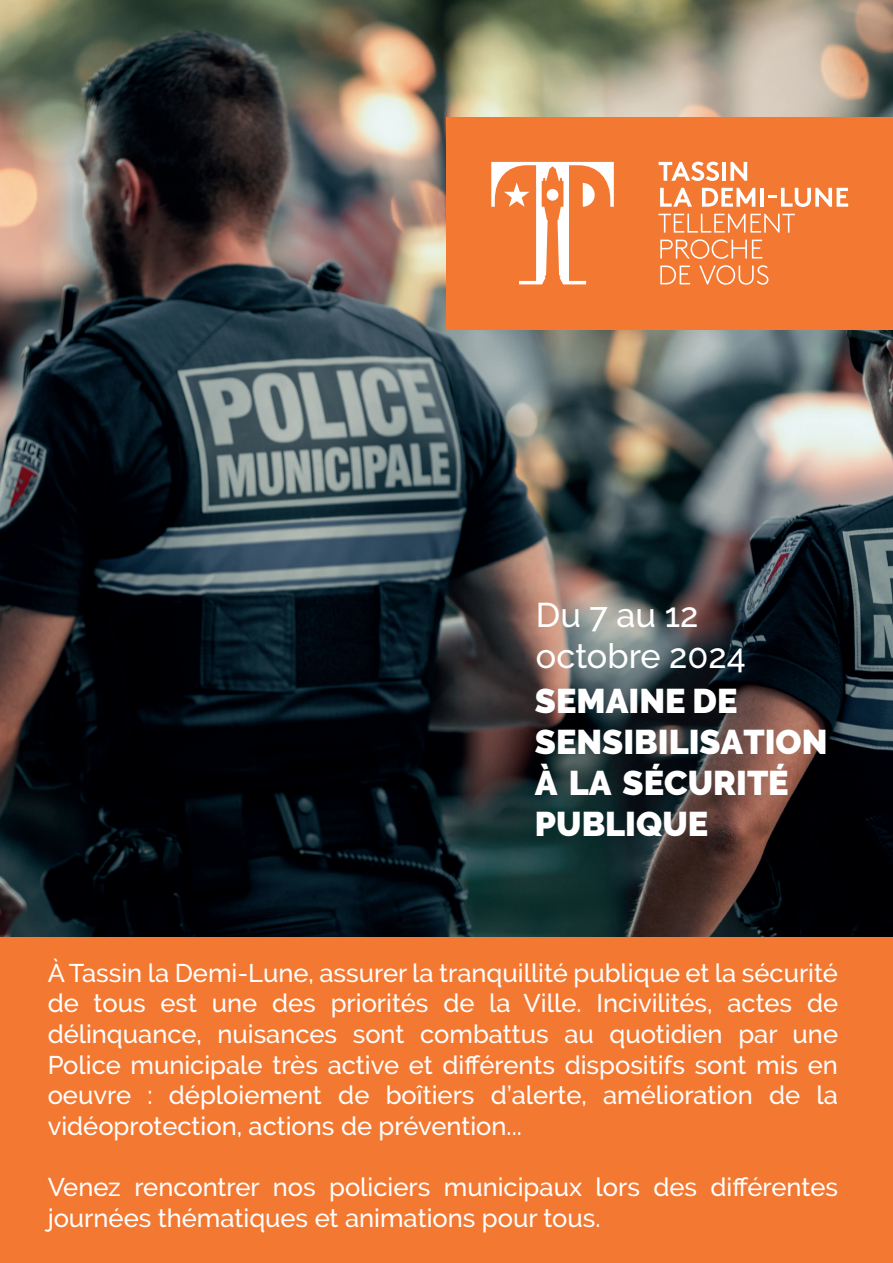
<style>
.page{position:relative;width:893px;height:1263px;background:#fff}
.page>*{position:absolute;margin:0;border:0;box-sizing:border-box;transform-origin:0 0}
.t1{font:900 34.2px/41.1px "Raleway";color:#fff}
.t2{font:500 34.2px/41.1px "Raleway";color:#fff}
.t3{font:500 25.5px/30.6px "Raleway";color:#fff;text-align:justify}
</style>
<div class="page">
<img style="left:0;top:0;width:893px;height:937px">
<div style="left:0;top:937px;width:893px;height:326px;background:#f37932"></div>
<div style="left:446px;top:117px;width:447px;height:212px;background:#f37932"></div>
<svg style="left:491px;top:162px;width:123px;height:122px"></svg>
<svg style="left:659px;top:162px;width:60px;height:19px"></svg>
<hr style="left:722px;top:162px;width:4px;height:19px;background:#fff">
<svg style="left:730px;top:162px;width:17px;height:19px"></svg>
<svg style="left:660px;top:188px;width:32px;height:19px"></svg>
<svg style="left:702px;top:188px;width:53px;height:19px"></svg>
<hr style="left:760px;top:188px;width:4px;height:19px;background:#fff">
<svg style="left:768px;top:188px;width:80px;height:19px"></svg>
<svg style="left:658px;top:214px;width:137px;height:19px"></svg>
<svg style="left:660px;top:239px;width:102px;height:20px"></svg>
<svg style="left:660px;top:266px;width:30px;height:18px"></svg>
<svg style="left:699px;top:265px;width:69px;height:20px"></svg>
<h1 class="t2" style="left:536px;top:595px;width:211px">Du 7 au 12 octobre 2024</h1>
<h1 class="t1" style="left:535px;top:680px;width:294px">SEMAINE DE<br>SENSIBILISATION<br>À LA SÉCURITÉ<br>PUBLIQUE</h1>
<p class="t3" style="left:48px;top:957px;width:792px">À Tassin la Demi-Lune, assurer la tranquillité publique et la sécurité de tous est une des priorités de la Ville. Incivilités, actes de délinquance, nuisances sont combattus au quotidien par une Police municipale très active et différents dispositifs sont mis en oeuvre : déploiement de boîtiers d’alerte, amélioration de la vidéoprotection, actions de prévention...</p>
<p class="t3" style="left:48px;top:1172px;width:792px">Venez rencontrer nos policiers municipaux lors des différentes journées thématiques et animations pour tous.</p>
</div>
